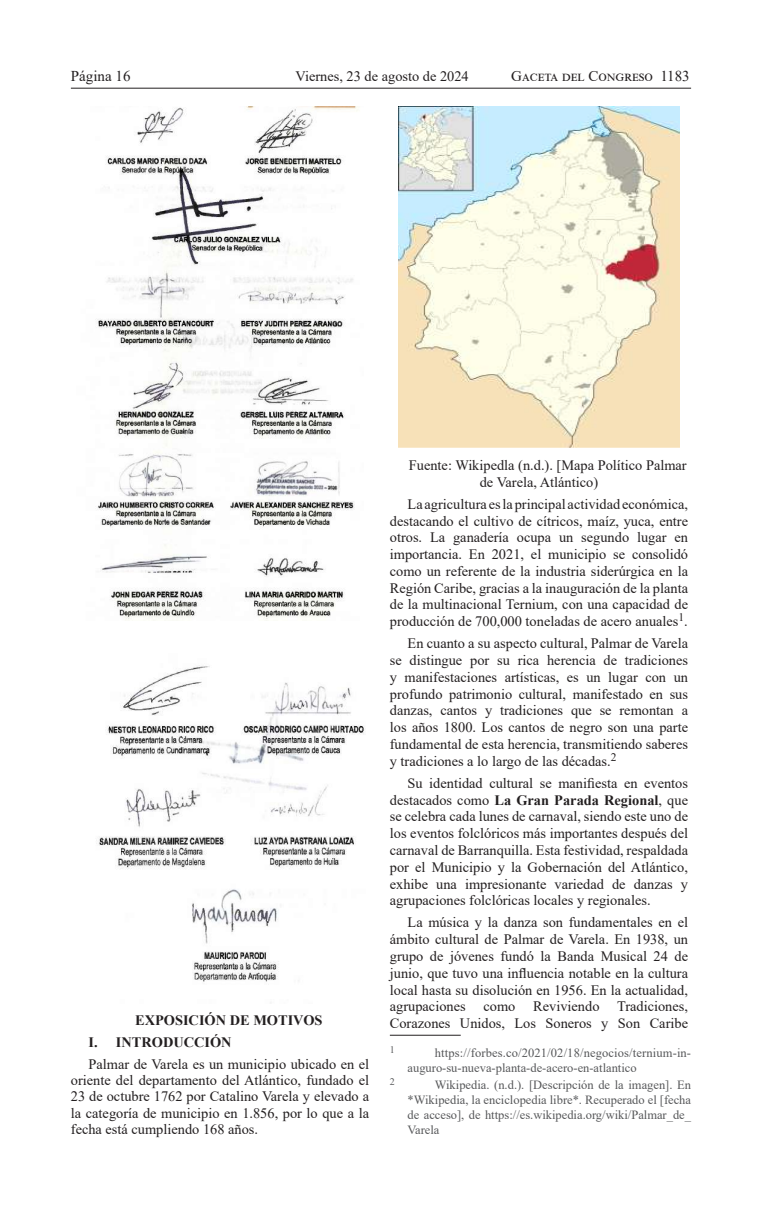
<style>
.page{position:relative;width:762px;height:1205px;background:#fff}
.page>*{position:absolute;margin:0;border:0;box-sizing:border-box;transform-origin:0 0}
.t1{font:15px "Times New Roman";color:#231f20}
.t2{font:14.38px/16.8px "Times New Roman";color:#231f20;text-align:justify}
.t3{font:700 14.38px/21.6px "Times New Roman";color:#231f20}
.t4{font:12.5px/15px "Times New Roman";color:#57585a}
.t5{font:10px "Times New Roman";color:#57585a}
.s1{font-weight:700}
</style>
<div class="page">
<hr style="left:71px;top:88px;width:620px;height:1px;background:#231f20">
<img style="left:97px;top:106px;width:261px;height:515px">
<img style="left:96px;top:665px;width:268px;height:317px">
<img style="left:399px;top:106px;width:280px;height:342px">
<hr style="left:390px;top:1035px;width:71px;height:1px;background:#231f20">
<p class="t1" style="left:71px;top:65px;width:61px">Página 16</p>
<p class="t2" style="left:296px;top:67px;width:175px">Viernes, 23 de agosto de 2024</p>
<p class="t1" style="left:511px;top:65px;width:180px">Gaceta del Congreso 1183</p>
<p class="t3" style="left:89px;top:1009px;width:235px;text-indent:46px">EXPOSICIÓN DE MOTIVOS<br>I. INTRODUCCIÓN</p>
<p class="t2" style="left:71px;top:1055px;width:300px;line-height:16.4px;text-indent:18px">Palmar de Varela es un municipio ubicado en el oriente del departamento del Atlántico, fundado el 23 de octubre 1762 por Catalino Varela y elevado a la categoría de municipio en 1.856, por lo que a la fecha está cumpliendo 168 años.</p>
<p class="t2" style="left:480px;top:456px;width:208px;text-indent:-71px">Fuente: Wikipedla (n.d.). [Mapa Político Palmar de Varela, Atlántico)</p>
<p class="t2" style="left:390px;top:495px;width:300px;text-indent:18px">La agricultura es la principal actividad económica, destacando el cultivo de cítricos, maíz, yuca, entre otros. La ganadería ocupa un segundo lugar en importancia. En 2021, el municipio se consolidó como un referente de la industria siderúrgica en la Región Caribe, gracias a la inauguración de la planta de la multinacional Ternium, con una capacidad de producción de 700,000 toneladas de acero anuales<sup>1</sup>.</p>
<p class="t2" style="left:390px;top:635px;width:300px;text-indent:18px">En cuanto a su aspecto cultural, Palmar de Varela se distingue por su rica herencia de tradiciones y manifestaciones artísticas, es un lugar con un profundo patrimonio cultural, manifestado en sus danzas, cantos y tradiciones que se remontan a los años 1800. Los cantos de negro son una parte fundamental de esta herencia, transmitiendo saberes y tradiciones a lo largo de las décadas.<sup>2</sup></p>
<p class="t2" style="left:390px;top:774px;width:300px;text-indent:18px">Su identidad cultural se manifiesta en eventos destacados como <span class="s1">La Gran Parada Regional</span>, que se celebra cada lunes de carnaval, siendo este uno de los eventos folclóricos más importantes después del carnaval de Barranquilla. Esta festividad, respaldada por el Municipio y la Gobernación del Atlántico, exhibe una impresionante variedad de danzas y agrupaciones folclóricas locales y regionales.</p>
<p class="t2" style="left:390px;top:914px;width:300px;text-indent:18px">La música y la danza son fundamentales en el ámbito cultural de Palmar de Varela. En 1938, un grupo de jóvenes fundó la Banda Musical 24 de junio, que tuvo una influencia notable en la cultura local hasta su disolución en 1956. En la actualidad, agrupaciones como Reviviendo Tradiciones, Corazones Unidos, Los Soneros y Son Caribe</p>
<p class="t5" style="left:390px;top:1043px;width:6px">1</p>
<p class="t4" style="left:407px;top:1045px;width:285px;text-indent:27px">https://forbes.co/2021/02/18/negocios/ternium-in&shy;auguro-su-nueva-planta-de-acero-en-atlantico</p>
<p class="t5" style="left:390px;top:1074px;width:6px">2</p>
<p class="t4" style="left:407px;top:1077px;width:285px;text-align:justify;text-indent:27px">Wikipedia. (n.d.). [Descripción de la imagen]. En *Wikipedia, la enciclopedia libre*. Recuperado el [fecha de acceso], de https://es.wikipedia.org/wiki/Palmar_de_ Varela</p>
</div>
